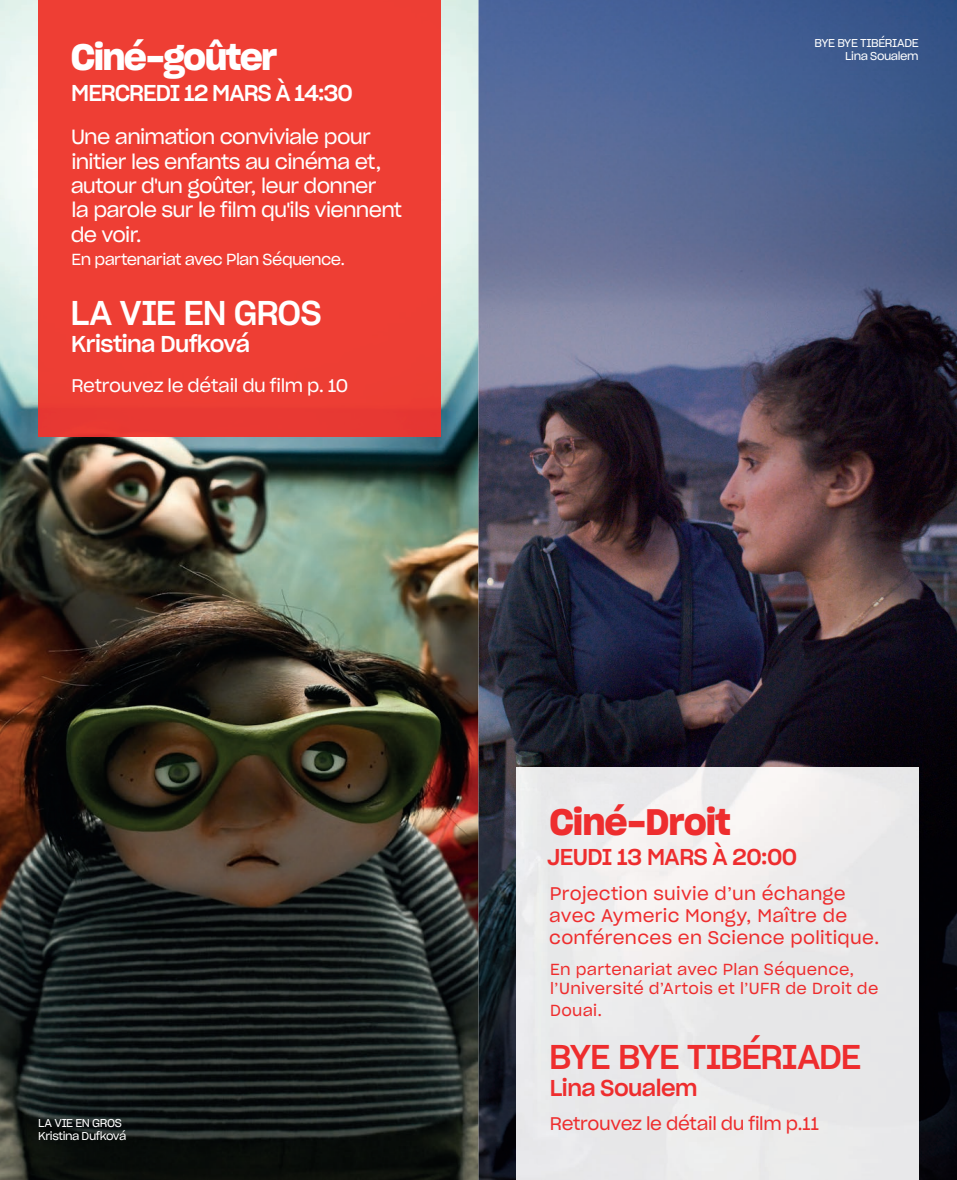
<style>
.page{position:relative;width:957px;height:1180px;background:#fff}
.page>*{position:absolute;margin:0;border:0;box-sizing:border-box;transform-origin:0 0}
.t1{font:36px "Sharp Grotesk Semi Bold 20";letter-spacing:-.045em;color:#fff}
.t2{font:36px "Sharp Grotesk Semi Bold 20";letter-spacing:-.025em;color:#ee2d2e}
.t3{font:33.75px "Sharp Grotesk Medium 20";letter-spacing:-.03em;color:#ee2d2e}
.t4{font:33.75px "Sharp Grotesk Medium 20";letter-spacing:-.03em;color:#fff}
.t5{font:22.5px "Sharp Grotesk Medium 20";letter-spacing:-.035em;color:#fff}
.t6{font:22.5px "Sharp Grotesk Medium 20";letter-spacing:-.025em;color:#ee2d2e}
.t7{font:20.25px/24.3px "Sharp Grotesk Book 20";letter-spacing:-.035em;color:#fff}
.t8{font:18px/21.6px "Sharp Grotesk Book 20";letter-spacing:.015em;color:#ee2d2e}
.t9{font:18px "Sharp Grotesk Book 20";letter-spacing:-.02em;color:#fff}
.t10{font:18px "Sharp Grotesk Book 20";letter-spacing:-.02em;color:#ee2d2e}
.t11{font:15.75px/18.9px "Sharp Grotesk Book 20";letter-spacing:.02em;color:#ee2d2e}
.t12{font:15.75px "Sharp Grotesk Book 20";letter-spacing:-.04em;color:#fff}
.t13{font:11.25px/13.5px "Sharp Grotesk Book 20";letter-spacing:-.04em;color:#fff}
</style>
<div class="page">
<img style="left:0;top:0;width:957px;height:1180px">
<div style="left:38px;top:0;width:402px;height:437px;background:#ee3e34"></div>
<img style="left:517px;top:767px;width:401px;height:413px">
<h1 class="t1" style="left:71px;top:27px;width:208px">Ciné-goûter</h1>
<p class="t5" style="left:71px;top:74px;width:283px">MERCREDI 12 MARS À 14:30</p>
<p class="t7" style="left:71px;top:124px;width:333px">Une animation conviviale pour initier les enfants au cinéma et, autour d'un goûter, leur donner<br>la parole sur le film qu'ils viennent de voir.</p>
<p class="t12" style="left:72px;top:247px;width:275px">En partenariat avec Plan Séquence.</p>
<h2 class="t4" style="left:71px;top:284px;width:252px">LA VIE EN GROS</h2>
<p class="t5" style="left:71px;top:325px;width:180px">Kristina Dufková</p>
<p class="t9" style="left:71px;top:371px;width:278px">Retrouvez le détail du film p. 10</p>
<p class="t13" style="left:814px;top:35px;width:106px;text-align:right">BYE BYE TIBÉRIADE<br>Lina Soualem</p>
<p class="t13" style="left:38px;top:1115px;width:90px">LA VIE EN GROS<br>Kristina Dufková</p>
<h1 class="t2" style="left:549px;top:793px;width:183px">Ciné-Droit</h1>
<p class="t6" style="left:547px;top:838px;width:251px">JEUDI 13 MARS À 20:00</p>
<p class="t8" style="left:549px;top:882px;width:331px">Projection suivie d’un échange avec Aymeric Mongy, Maître de conférences en Science politique.</p>
<p class="t11" style="left:550px;top:959px;width:330px">En partenariat avec Plan Séquence, l’Université d’Artois et l’UFR de Droit de</p>
<p class="t11" style="left:550px;top:1000px;width:54px">Douai.</p>
<h2 class="t3" style="left:549px;top:1028px;width:314px">BYE BYE TIBÉRIADE</h2>
<p class="t6" style="left:550px;top:1069px;width:149px">Lina Soualem</p>
<p class="t10" style="left:550px;top:1109px;width:271px">Retrouvez le détail du film p.11</p>
</div>
